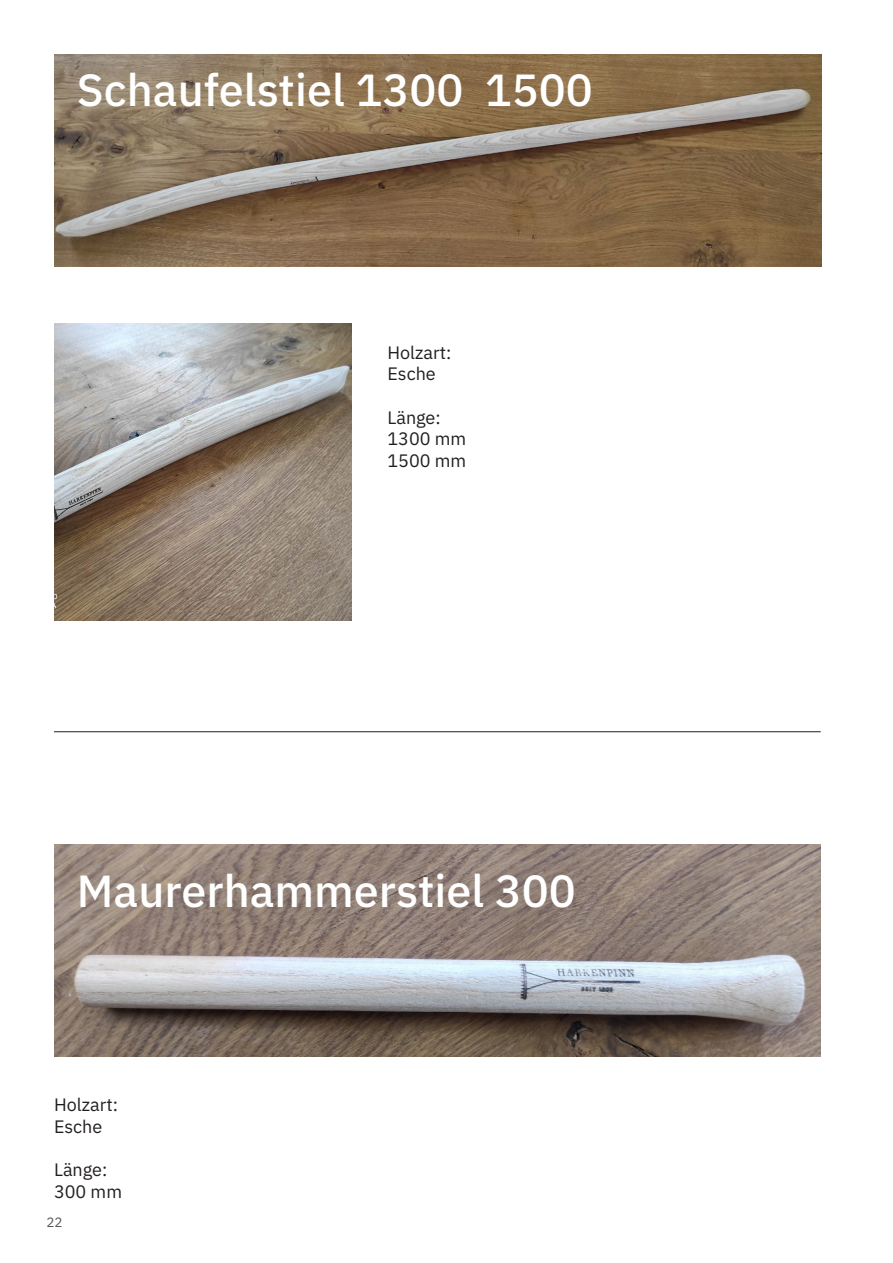
<style>
.page{position:relative;width:893px;height:1263px;background:#fff}
.page>*{position:absolute;margin:0;border:0;box-sizing:border-box;transform-origin:0 0}
.Absatzformat_3{font:500 45px "IBM Plex Sans";color:#fff}
.Absatzformat_1{font:18px "IBM Plex Sans";color:#231f20}
.t1{font:13.5px "IBM Plex Sans";color:#57585a}
</style>
<div class="page">
<img style="left:54px;top:844px;width:767px;height:213px">
<img style="left:54px;top:323px;width:298px;height:298px">
<img style="left:54px;top:54px;width:767px;height:213px">
<hr style="left:54px;top:731px;width:767px;height:1px;background:#231f20">
<p class="Absatzformat_3" style="left:77px;top:55px;width:517px">Schaufelstiel 1300 1500</p>
<p class="Absatzformat_1" style="left:387px;top:339px;width:65px">Holzart:</p>
<p class="Absatzformat_1" style="left:387px;top:360px;width:50px">Esche</p>
<p class="Absatzformat_1" style="left:387px;top:403px;width:55px">Länge:</p>
<p class="Absatzformat_1" style="left:387px;top:425px;width:80px">1300 mm</p>
<p class="Absatzformat_1" style="left:387px;top:447px;width:80px">1500 mm</p>
<p class="Absatzformat_3" style="left:77px;top:856px;width:500px">Maurerhammerstiel 300</p>
<p class="Absatzformat_1" style="left:54px;top:1091px;width:65px">Holzart:</p>
<p class="Absatzformat_1" style="left:54px;top:1113px;width:50px">Esche</p>
<p class="Absatzformat_1" style="left:54px;top:1156px;width:55px">Länge:</p>
<p class="Absatzformat_1" style="left:54px;top:1177px;width:70px">300 mm</p>
<p class="t1" style="left:47px;top:1212px;width:18px">22</p>
</div>
